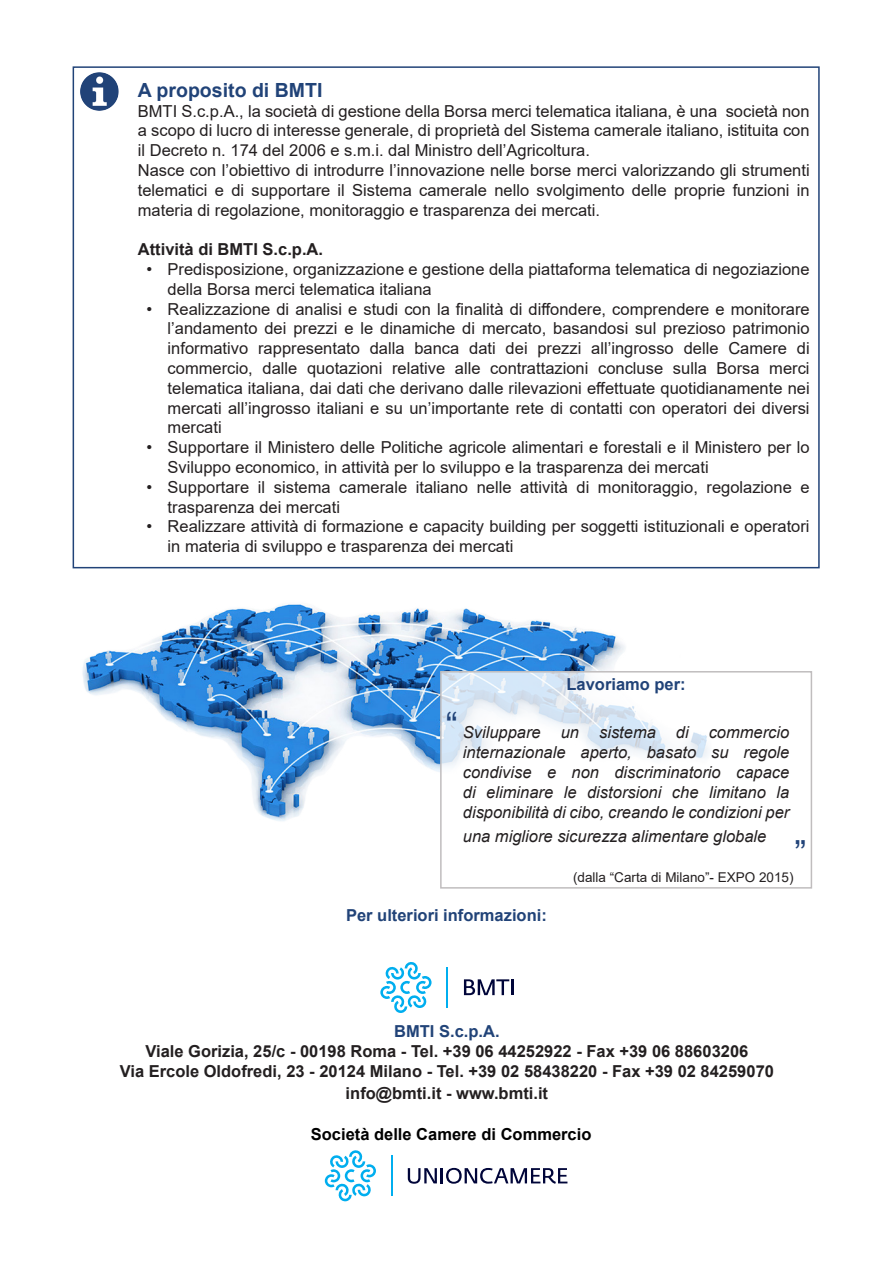
<style>
.page{position:relative;width:893px;height:1263px;background:#fff}
.page>*{position:absolute;margin:0;border:0;box-sizing:border-box;transform-origin:0 0}
.t1{font:36px "Arial";color:#214378}
.t2{font:700 19.5px "Arial";color:#214378}
.t3{font:16.5px/19.8px "Arial";color:#231f20}
.t4{font:italic 16.5px/19.8px "Arial";color:#231f20;text-align:justify}
.t5{font:700 16.5px "Arial";color:#231f20}
.t6{font:700 16.5px "Arial";color:#214378}
.t7{font:700 16.5px "Arial";color:#000}
.t8{font:13.5px "Arial";color:#231f20}
</style>
<div class="page">
<img style="left:73px;top:67px;width:51px;height:51px">
<img style="left:82px;top:604px;width:543px;height:217px">
<div style="left:441px;top:672px;width:370px;height:216px;background:#fff"></div>
<div style="left:440px;top:671px;width:372px;height:218px;border:2px solid #c0bdbe"></div>
<svg style="left:325px;top:1150px;width:51px;height:51px"></svg>
<hr style="left:391px;top:1155px;width:1px;height:41px;background:#00aeef">
<svg style="left:408px;top:1168px;width:159px;height:16px"></svg>
<svg style="left:464px;top:979px;width:49px;height:16px"></svg>
<svg style="left:380px;top:962px;width:52px;height:51px"></svg>
<hr style="left:447px;top:967px;width:1px;height:41px;background:#00aeef">
<p class="t2" style="left:138px;top:76px;width:186px">A proposito di BMTI</p>
<p class="t3" style="left:138px;top:101px;width:673px;text-align:justify">BMTI S.c.p.A., la società di gestione della Borsa merci telematica italiana, è una società non a scopo di lucro di interesse generale, di proprietà del Sistema camerale italiano, istituita con il Decreto n. 174 del 2006 e s.m.i. dal Ministro dell’Agricoltura.</p>
<p class="t3" style="left:138px;top:160px;width:673px;text-align:justify">Nasce con l’obiettivo di introdurre l’innovazione nelle borse merci valorizzando gli strumenti telematici e di supportare il Sistema camerale nello svolgimento delle proprie funzioni in materia di regolazione, monitoraggio e trasparenza dei mercati.</p>
<p class="t5" style="left:138px;top:238px;width:187px">Attività di BMTI S.c.p.A.</p>
<p class="t3" style="left:168px;top:259px;width:643px;text-indent:-21px">• Predisposizione, organizzazione e gestione della piattaforma telematica di negoziazione della Borsa merci telematica italiana</p>
<p class="t3" style="left:168px;top:299px;width:643px;text-align:justify;text-indent:-21px">• Realizzazione di analisi e studi con la finalità di diffondere, comprendere e monitorare l’andamento dei prezzi e le dinamiche di mercato, basandosi sul prezioso patrimonio informativo rappresentato dalla banca dati dei prezzi all’ingrosso delle Camere di commercio, dalle quotazioni relative alle contrattazioni concluse sulla Borsa merci telematica italiana, dai dati che derivano dalle rilevazioni effettuate quotidianamente nei mercati all’ingrosso italiani e su un’importante rete di contatti con operatori dei diversi mercati</p>
<p class="t3" style="left:168px;top:437px;width:643px;text-indent:-21px">• Supportare il Ministero delle Politiche agricole alimentari e forestali e il Ministero per lo<br>Sviluppo economico, in attività per lo sviluppo e la trasparenza dei mercati</p>
<p class="t3" style="left:168px;top:477px;width:643px;text-indent:-21px">• Supportare il sistema camerale italiano nelle attività di monitoraggio, regolazione e trasparenza dei mercati</p>
<p class="t3" style="left:168px;top:517px;width:643px;text-indent:-21px">• Realizzare attività di formazione e capacity building per soggetti istituzionali e operatori in materia di sviluppo e trasparenza dei mercati</p>
<p class="t1" style="left:446px;top:701px;width:13px">“</p>
<p class="t6" style="left:566px;top:672px;width:121px">Lavoriamo per:</p>
<p class="t4" style="left:463px;top:723px;width:328px">Sviluppare un sistema di commercio internazionale aperto, basato su regole condivise e non discriminatorio capace di eliminare le distorsioni che limitano la disponibilità di cibo, creando le condizioni per</p>
<p class="t4" style="left:463px;top:826px;width:305px">una migliore sicurezza alimentare globale</p>
<p class="t1" style="left:794px;top:828px;width:13px">”</p>
<p class="t8" style="left:573px;top:868px;width:222px">(dalla “Carta di Milano”- EXPO 2015)</p>
<p class="t6" style="left:346px;top:904px;width:202px">Per ulteriori informazioni:</p>
<p class="t6" style="left:394px;top:1020px;width:107px">BMTI S.c.p.A.</p>
<p class="t5" style="left:145px;top:1040px;width:604px">Viale Gorizia, 25/c - 00198 Roma - Tel. +39 06 44252922 - Fax +39 06 88603206</p>
<p class="t5" style="left:120px;top:1059px;width:656px">Via Ercole Oldofredi, 23 - 20124 Milano - Tel. +39 02 58438220 - Fax +39 02 84259070</p>
<p class="t5" style="left:346px;top:1081px;width:204px">info@bmti.it - www.bmti.it</p>
<p class="t7" style="left:311px;top:1122px;width:282px">Società delle Camere di Commercio</p>
</div>
